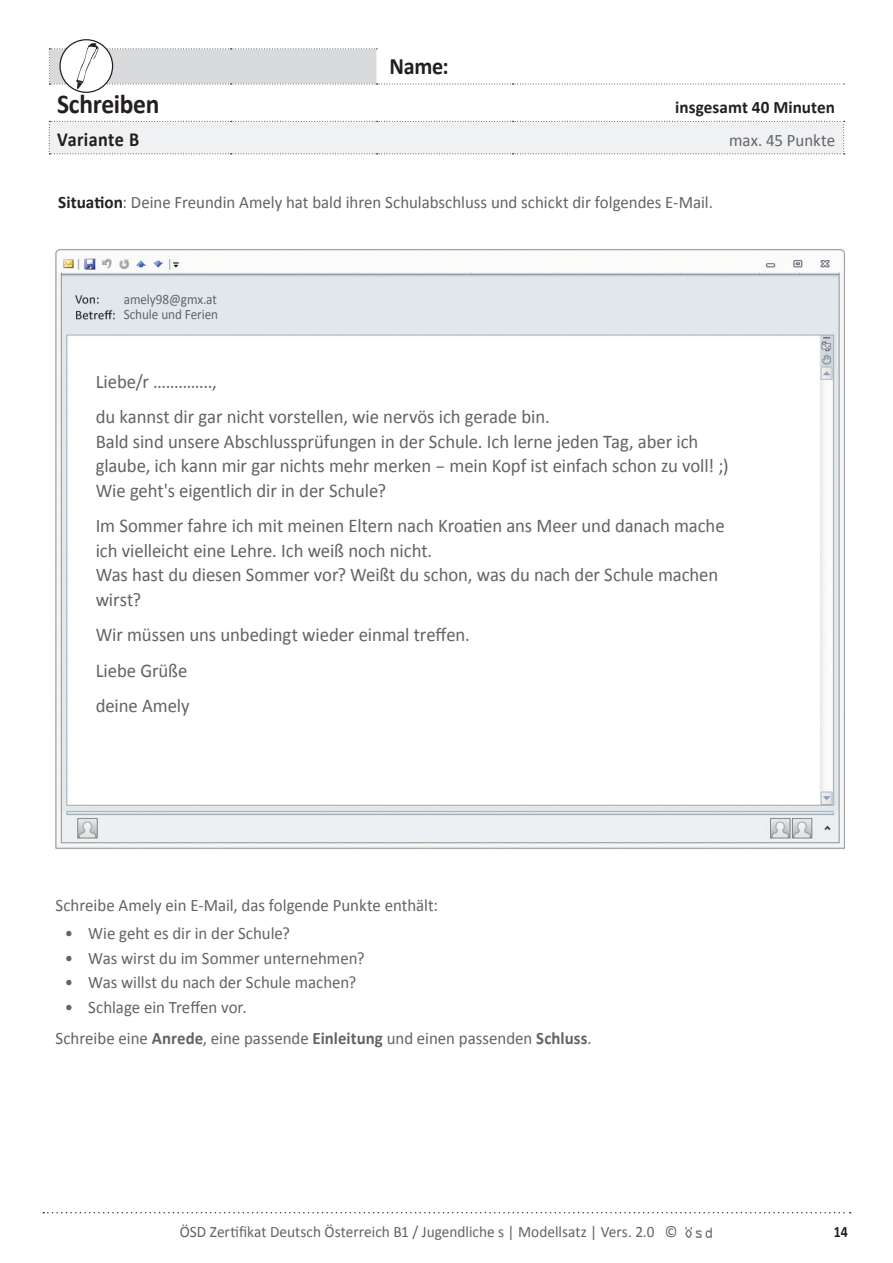
<style>
.page{position:relative;width:893px;height:1263px;background:#fff}
.page>*{position:absolute;margin:0;border:0;box-sizing:border-box;transform-origin:0 0}
.t1{font:700 27.15px "Calibri";letter-spacing:-.015em;color:#231f20;scale:.94 1}
.t2{font:700 23.55px "Calibri";color:#231f20;scale:.94 1}
.t3{font:700 19.95px "Calibri";letter-spacing:.02em;color:#231f20;scale:.91 1}
.t4{font:19.35px/24.5px "Calibri";letter-spacing:-.005em;color:#636366;scale:.96 1}
.t5{font:17.55px/31.5px "Calibri";color:#636366;scale:.96 1}
.t6{font:700 17.55px "Calibri";letter-spacing:.005em;color:#231f20}
.t7{font:15.9px "Calibri";color:#636366;scale:.96 1}
.t8{font:700 15.9px "Calibri";color:#231f20;scale:.87 1}
.t9{font:14.25px/14.9px "Calibri";letter-spacing:-.005em;color:#636366;scale:.93 1}
.s1{font-weight:700;color:#231f20}
.s2{font-weight:700}
</style>
<div class="page">
<img style="left:686px;top:1227px;width:25px;height:10px">
<svg style="left:43px;top:1212px;width:808px;height:1px"></svg>
<img style="left:55px;top:249px;width:789px;height:298px">
<img style="left:55px;top:547px;width:789px;height:302px">
<div style="left:49px;top:121px;width:796px;height:33px;background:#f0f1f2"></div>
<svg style="left:60px;top:40px;width:53px;height:52px"></svg>
<svg style="left:49px;top:43px;width:795px;height:46px"></svg>
<p class="t2" style="left:389px;top:52px;width:64px">Name:</p>
<h1 class="t1" style="left:57px;top:87px;width:110px">Schreiben</h1>
<p class="t6" style="left:675px;top:96px;width:161px">insgesamt 40 Minuten</p>
<p class="t3" style="left:57px;top:126px;width:92px">Variante B</p>
<p class="t5" style="left:729px;top:124px;width:112px">max. 45 Punkte</p>
<p class="t5" style="left:58px;top:187px;width:683px"><span class="s1">Situation</span>: Deine Freundin Amely hat bald ihren Schulabschluss und schickt dir folgendes E-Mail.</p>
<p class="t9" style="left:124px;top:292px;width:103px">amely98@gmx.at<br>Schule und Ferien</p>
<p class="t4" style="left:96px;top:364px;width:474px;line-height:35.4px">Liebe/r …………..,<br>du kannst dir gar nicht vorstellen, wie nervös ich gerade bin.</p>
<p class="t4" style="left:96px;top:429px;width:661px">Bald sind unsere Abschlussprüfungen in der Schule. Ich lerne jeden Tag, aber ich glaube, ich kann mir gar nichts mehr merken - mein Kopf ist einfach schon zu voll! ;)<br>Wie geht's eigentlich dir in der Schule?</p>
<p class="t4" style="left:96px;top:514px;width:657px">Im Sommer fahre ich mit meinen Eltern nach Kroatien ans Meer und danach mache ich vielleicht eine Lehre. Ich weiß noch nicht.<br>Was hast du diesen Sommer vor? Weißt du schon, was du nach der Schule machen wirst?</p>
<p class="t4" style="left:96px;top:617px;width:391px;line-height:35.4px">Wir müssen uns unbedingt wieder einmal treffen.<br>Liebe Grüße<br>deine Amely</p>
<p class="t5" style="left:55px;top:889px;width:400px">Schreibe Amely ein E-Mail, das folgende Punkte enthält:</p>
<p class="t5" style="left:65px;top:917px;width:236px">• Wie geht es dir in der Schule?</p>
<p class="t5" style="left:65px;top:942px;width:314px">• Was wirst du im Sommer unternehmen?</p>
<p class="t5" style="left:65px;top:966px;width:305px">• Was willst du nach der Schule machen?</p>
<p class="t5" style="left:55px;top:991px;width:560px;text-indent:9px">• Schlage ein Treffen vor.<br>Schreibe eine <span class="s2">Anrede</span>, eine passende <span class="s2">Einleitung</span> und einen passenden <span class="s2">Schluss</span>.</p>
<p class="t7" style="left:180px;top:1222px;width:520px">ÖSD Zertifikat Deutsch Österreich B1 / Jugendliche s | Modellsatz | Vers. 2.0 ©</p>
<p class="t8" style="left:834px;top:1221px;width:17px">14</p>
</div>
